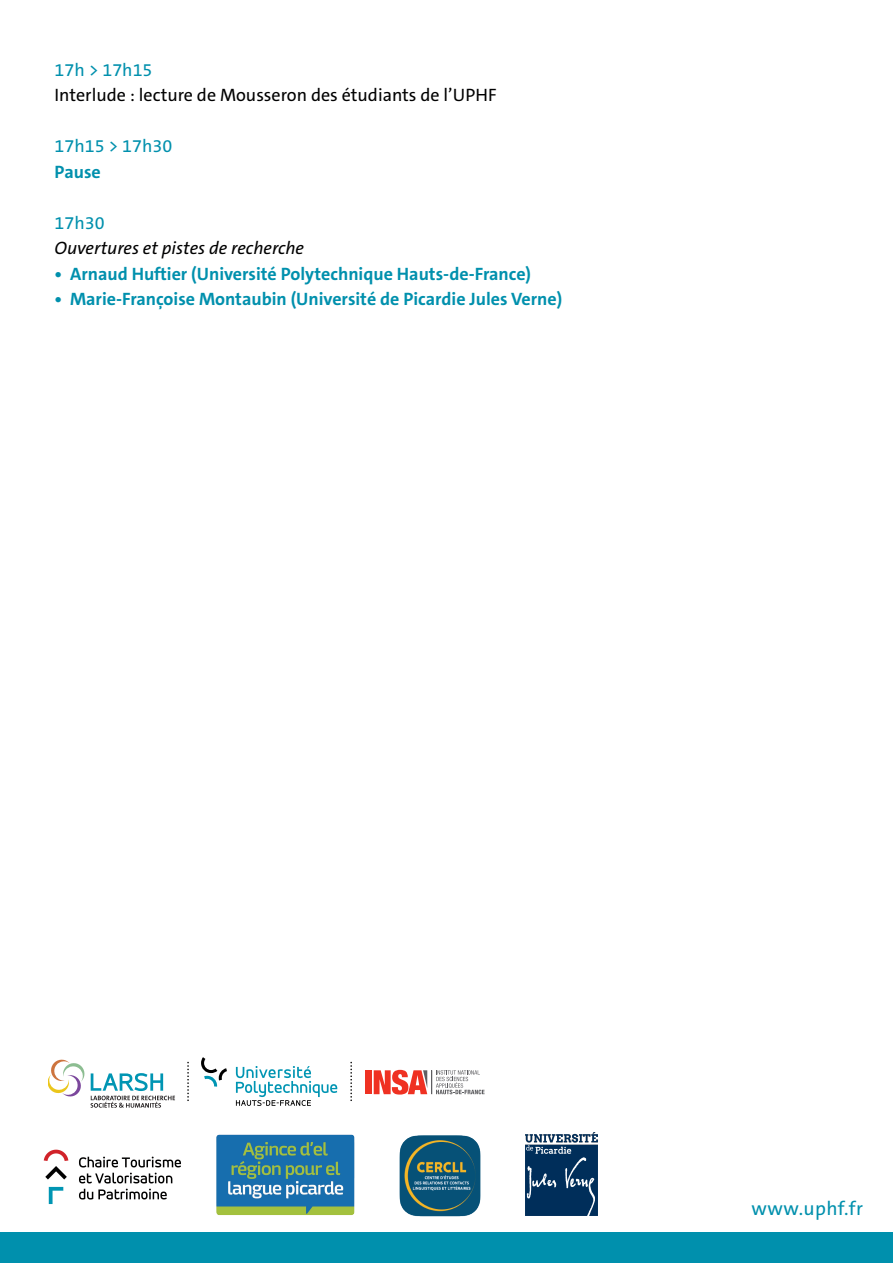
<style>
.page{position:relative;width:893px;height:1263px;background:#fff}
.page>*{position:absolute;margin:0;border:0;box-sizing:border-box;transform-origin:0 0}
.t1{font:19.5px "The Sans C5";letter-spacing:.02em;color:#0090ad}
.t2{font:700 18px "The Sans C5";color:#0090ad}
.t3{font:18px "The Sans C5";color:#000001}
.t4{font:italic 18px "The Sans C5";color:#000001}
.t5{font:18px "The Sans C5";color:#0090ad}
</style>
<div class="page">
<div style="left:0;top:1233px;width:893px;height:30px;background:#0090ad"></div>
<img style="left:207px;top:1134px;width:156px;height:99px">
<img style="left:399px;top:1135px;width:81px;height:81px">
<img style="left:43px;top:1149px;width:138px;height:56px">
<svg style="left:201px;top:1057px;width:136px;height:49px"></svg>
<svg style="left:187px;top:1062px;width:2px;height:39px"></svg>
<svg style="left:350px;top:1062px;width:2px;height:39px"></svg>
<svg style="left:48px;top:1059px;width:127px;height:49px"></svg>
<div style="left:366px;top:1070px;width:6px;height:24px;background:#ef3122"></div>
<svg style="left:374px;top:1070px;width:111px;height:24px"></svg>
<img style="left:526px;top:1133px;width:71px;height:83px">
<p class="t5" style="left:55px;top:58px;width:99px">17h &gt; 17h15</p>
<p class="t3" style="left:55px;top:84px;width:444px">Interlude : lecture de Mousseron des étudiants de l’UPHF</p>
<p class="t5" style="left:55px;top:135px;width:119px">17h15 &gt; 17h30</p>
<p class="t2" style="left:55px;top:160px;width:48px">Pause</p>
<p class="t5" style="left:55px;top:211px;width:51px">17h30</p>
<p class="t4" style="left:55px;top:237px;width:251px">Ouvertures et pistes de recherche</p>
<p class="t2" style="left:55px;top:262px;width:478px">• Arnaud Huftier (Université Polytechnique Hauts-de-France)</p>
<p class="t2" style="left:55px;top:288px;width:509px">• Marie-Françoise Montaubin (Université de Picardie Jules Verne)</p>
<p class="t1" style="left:752px;top:1195px;width:113px">www.uphf.fr</p>
</div>
